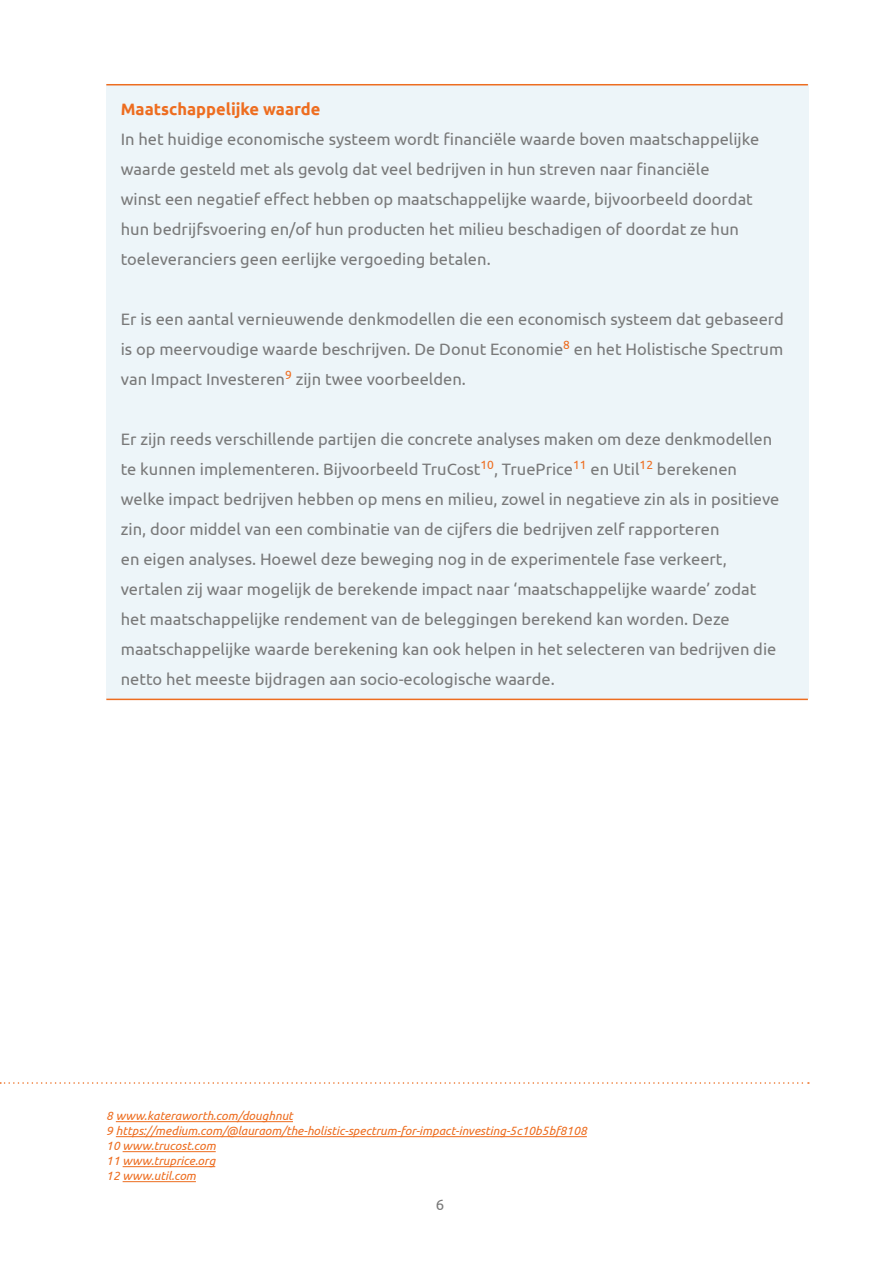
<style>
.page{position:relative;width:893px;height:1263px;background:#fff}
.page>*{position:absolute;margin:0;border:0;box-sizing:border-box;transform-origin:0 0}
.t1{font:16.5px/30px "Ubuntu";color:#797979}
.t2{font:700 16.5px "Ubuntu";color:#ed6d20}
.t3{font:15px "Ubuntu";color:#797979}
.t4{font:italic 12px/15px "Ubuntu";color:#ed6d20}
</style>
<div class="page">
<div style="left:106px;top:84px;width:702px;height:615px;background:#edf5f9"></div>
<hr style="left:106px;top:84px;width:702px;height:1px;background:#ed6d20">
<hr style="left:106px;top:699px;width:702px;height:1px;background:#ed6d20">
<hr style="left:116px;top:1121px;width:177px;height:1px;background:#ed6d20">
<hr style="left:116px;top:1136px;width:471px;height:1px;background:#ed6d20">
<hr style="left:123px;top:1151px;width:93px;height:1px;background:#ed6d20">
<hr style="left:123px;top:1166px;width:92px;height:1px;background:#ed6d20">
<hr style="left:123px;top:1181px;width:73px;height:1px;background:#ed6d20">
<svg style="left:0;top:1082px;width:809px;height:2px"></svg>
<p class="t2" style="left:121px;top:99px;width:201px">Maatschappelijke waarde</p>
<p class="t1" style="left:121px;top:124px;width:640px">In het huidige economische systeem wordt financiële waarde boven maatschappelijke waarde gesteld met als gevolg dat veel bedrijven in hun streven naar financiële<br>winst een negatief effect hebben op maatschappelijke waarde, bijvoorbeeld doordat hun bedrijfsvoering en/of hun producten het milieu beschadigen of doordat ze hun toeleveranciers geen eerlijke vergoeding betalen.</p>
<p class="t1" style="left:121px;top:304px;width:665px;text-align:justify">Er is een aantal vernieuwende denkmodellen die een economisch systeem dat gebaseerd is op meervoudige waarde beschrijven. De Donut Economie<sup>8</sup> en het Holistische Spectrum van Impact Investeren<sup>9</sup> zijn twee voorbeelden.</p>
<p class="t1" style="left:121px;top:424px;width:660px">Er zijn reeds verschillende partijen die concrete analyses maken om deze denkmodellen te kunnen implementeren. Bijvoorbeeld TruCost<sup>10</sup>, TruePrice<sup>11</sup> en Util<sup>12</sup> berekenen welke impact bedrijven hebben op mens en milieu, zowel in negatieve zin als in positieve zin, door middel van een combinatie van de cijfers die bedrijven zelf rapporteren<br>en eigen analyses. Hoewel deze beweging nog in de experimentele fase verkeert, vertalen zij waar mogelijk de berekende impact naar ‘maatschappelijke waarde’ zodat het maatschappelijke rendement van de beleggingen berekend kan worden. Deze maatschappelijke waarde berekening kan ook helpen in het selecteren van bedrijven die netto het meeste bijdragen aan socio-ecologische waarde.</p>
<p class="t4" style="left:106px;top:1108px;width:482px">8 www.kateraworth.com/doughnut<br>9 https://medium.com/@lauraom/the-holistic-spectrum-for-impact-investing-5c10b5bf8108<br>10 www.trucost.com<br>11 www.truprice.org<br>12 www.util.com</p>
<p class="t3" style="left:436px;top:1196px;width:10px">6</p>
</div>
